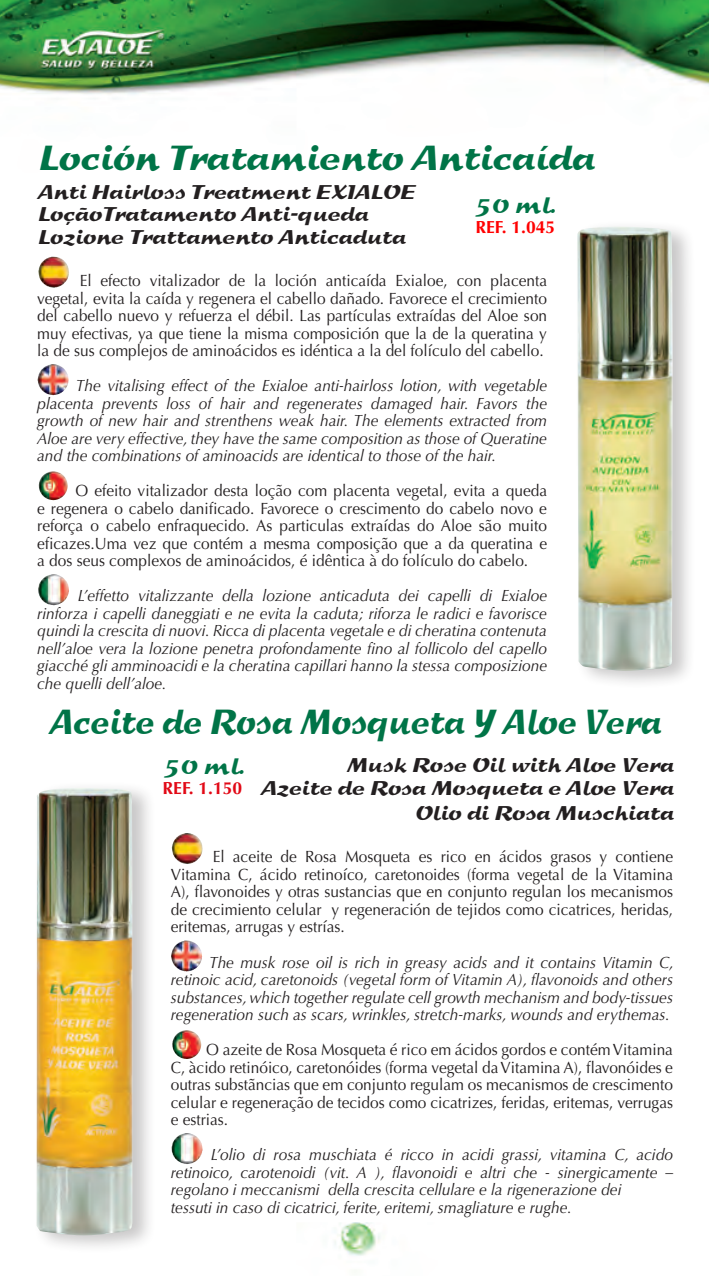
<style>
.page{position:relative;width:709px;height:1276px;background:#fff}
.page>*{position:absolute;margin:0;border:0;box-sizing:border-box;transform-origin:0 0}
.PRODUCTO{font:35px "Sprint";color:#007447;scale:.8 1}
.PRODUCTO-2{font:35px "Sprint";color:#007447;scale:.9 1}
.VOLUMEN{font:22.5px "Sprint";color:#007447}
.t1{font:20px "Sprint";color:#231f20;scale:.95 1}
.t2{font:700 17.5px "Optima LT Std";color:#e20916}
.t3{font:700 17.5px "Optima LT Std";color:#f00}
.t4{font:italic 16.25px/17.5px "Optima LT Std";color:#231f20;text-align:justify;scale:.95 1}
.t5{font:16.25px/17.5px "Optima LT Std";color:#231f20;text-align:justify;scale:.95 1}
</style>
<div class="page">
<img style="left:0;top:0;width:709px;height:1256px">
<div style="left:573px;top:219px;width:122px;height:471px;background:#231f20;opacity:.25"></div>
<img style="left:576px;top:226px;width:98px;height:445px">
<img style="left:38px;top:257px;width:31px;height:31px">
<img style="left:37px;top:364px;width:32px;height:31px">
<img style="left:39px;top:471px;width:29px;height:29px">
<img style="left:38px;top:574px;width:31px;height:31px">
<img style="left:171px;top:833px;width:32px;height:31px">
<img style="left:171px;top:940px;width:31px;height:31px">
<img style="left:172px;top:1030px;width:29px;height:29px">
<img style="left:171px;top:1133px;width:32px;height:31px">
<div style="left:33px;top:780px;width:124px;height:474px;background:#231f20;opacity:.25"></div>
<img style="left:35px;top:788px;width:97px;height:447px">
<p class="PRODUCTO-2" style="left:37px;top:136px;width:620px">Loción Tratamiento Anticaída</p>
<p class="t1" style="left:37px;top:179px;width:398px">Anti Hairloss Treatment EXIALOE</p>
<p class="t1" style="left:37px;top:202px;width:349px">LoçãoTratamento Anti-queda</p>
<p class="t1" style="left:37px;top:224px;width:389px">Lozione Trattamento Anticaduta</p>
<p class="t5" style="left:37px;top:272px;width:538px;text-indent:42px">El efecto vitalizador de la loción anticaída Exialoe, con placenta vegetal, evita la caída y regenera el cabello dañado. Favorece el crecimiento del cabello nuevo y refuerza el débil. Las partículas extraídas del Aloe son muy efectivas, ya que tiene la misma composición que la de la queratina y la de sus complejos de aminoácidos es idéntica a la del folículo del cabello.</p>
<p class="t4" style="left:37px;top:377px;width:538px;text-indent:39px">The vitalising effect of the Exialoe anti-hairloss lotion, with vegetable placenta prevents loss of hair and regenerates damaged hair. Favors the growth of new hair and strenthens weak hair. The elements extracted from Aloe are very effective, they have the same composition as those of Queratine and the combinations of aminoacids are identical to those of the hair.</p>
<p class="t5" style="left:37px;top:482px;width:538px;text-indent:38px">O efeito vitalizador desta loção com placenta vegetal, evita a queda e regenera o cabelo danificado. Favorece o crescimento do cabelo novo e reforça o cabelo enfraquecido. As particulas extraídas do Aloe são muito eficazes.Uma vez que contém a mesma composição que a da queratina e a dos seus complexos de aminoácidos, é idêntica à do folículo do cabelo.</p>
<p class="t4" style="left:37px;top:587px;width:538px;text-indent:41px">L’effetto vitalizzante della lozione anticaduta dei capelli di Exialoe rinforza i capelli daneggiati e ne evita la caduta; riforza le radici e favorisce quindi la crescita di nuovi. Ricca di placenta vegetale e di cheratina contenuta nell’aloe vera la lozione penetra profondamente fino al follicolo del capello giacché gli amminoacidi e la cheratina capillari hanno la stessa composizione che quelli dell’aloe.</p>
<p class="PRODUCTO" style="left:49px;top:700px;width:765px">Aceite de Rosa Mosqueta Y Aloe Vera</p>
<p class="t1" style="left:346px;top:753px;width:346px">Musk Rose Oil with Aloe Vera</p>
<p class="t1" style="left:260px;top:775px;width:436px">Azeite de Rosa Mosqueta e Aloe Vera</p>
<p class="t1" style="left:414px;top:800px;width:274px">Olio di Rosa Muschiata</p>
<p class="t5" style="left:171px;top:848px;width:530px;text-indent:42px">El aceite de Rosa Mosqueta es rico en ácidos grasos y contiene Vitamina C, ácido retinoíco, caretonoides (forma vegetal de la Vitamina A), flavonoides y otras sustancias que en conjunto regulan los mecanismos de crecimiento celular y regeneración de tejidos como cicatrices, heridas, eritemas, arrugas y estrías.</p>
<p class="t4" style="left:171px;top:953px;width:531px;text-indent:38px">The musk rose oil is rich in greasy acids and it contains Vitamin C, retinoic acid, caretonoids (vegetal form of Vitamin A), flavonoids and others substances, which together regulate cell growth mechanism and body-tissues regeneration such as scars, wrinkles, stretch-marks, wounds and erythemas.</p>
<p class="t5" style="left:171px;top:1041px;width:530px;text-indent:35px">O azeite de Rosa Mosqueta é rico em ácidos gordos e contém Vitamina C, àcido retinóico, caretonóides (forma vegetal da Vitamina A), flavonóides e outras substãncias que em conjunto regulam os mecanismos de crescimento celular e regeneração de tecidos como cicatrizes, feridas, eritemas, verrugas e estrias.</p>
<p class="t4" style="left:171px;top:1146px;width:530px;text-indent:40px">L’olio di rosa muschiata é ricco in acidi grassi, vitamina C, acido retinoico, carotenoidi (vit. A ), flavonoidi e altri che - sinergicamente – regolano i meccanismi della crescita cellulare e la rigenerazione dei</p>
<p class="t4" style="left:171px;top:1198px;width:424px">tessuti in caso di cicatrici, ferite, eritemi, smagliature e rughe.</p>
<p class="VOLUMEN" style="left:474px;top:191px;width:83px">50 ml.</p>
<p class="t3" style="left:475px;top:217px;width:81px">REF. 1.045</p>
<p class="VOLUMEN" style="left:163px;top:752px;width:83px">50 ml.</p>
<p class="t2" style="left:163px;top:778px;width:81px">REF. 1.150</p>
</div>
